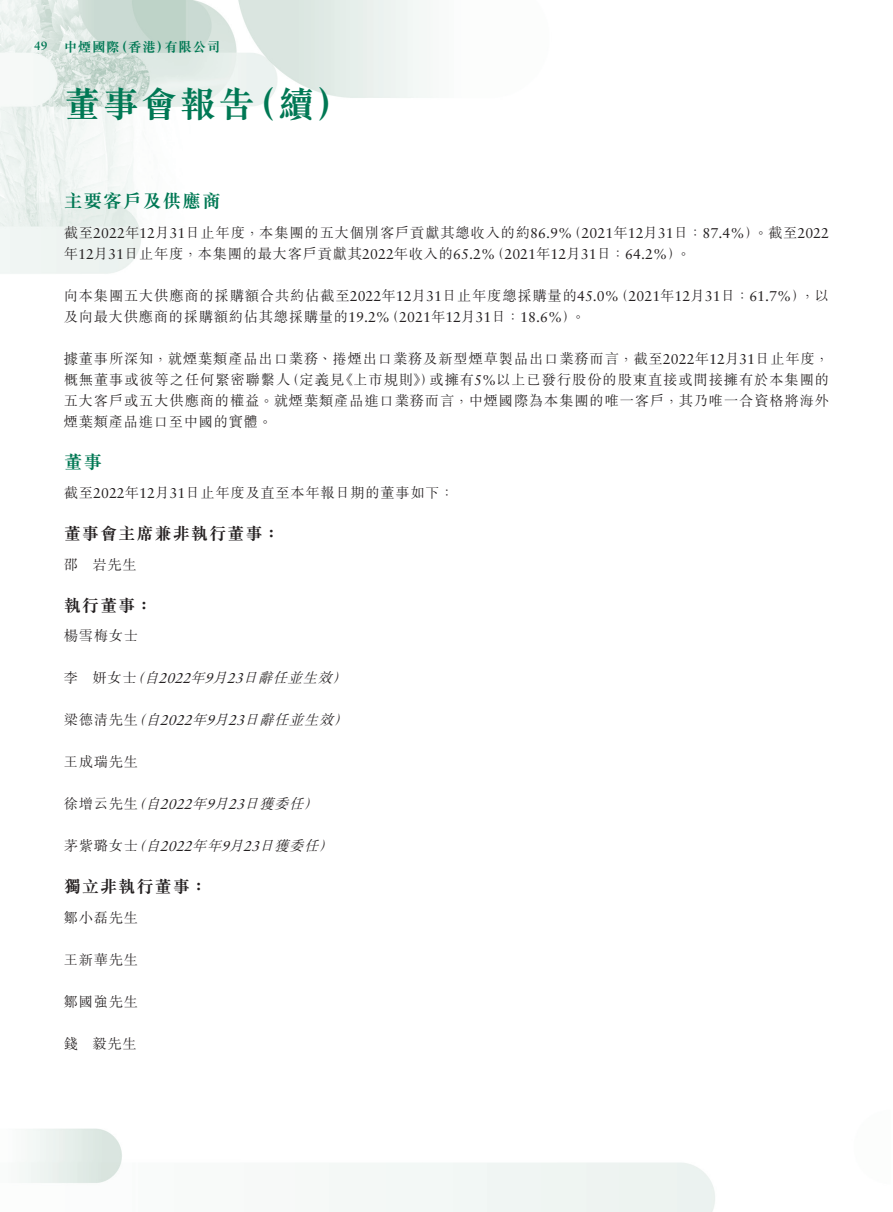
<style>
.page{position:relative;width:893px;height:1212px;background:#fff}
.page>*{position:absolute;margin:0;border:0;box-sizing:border-box;transform-origin:0 0}
.t1{font:700 36.75px "M Sung HK";letter-spacing:.05em;color:#007854}
.t2{font:700 18.75px "M Sung HK";letter-spacing:.055em;color:#007854}
.t3{font:700 17.25px "M Sung HK";letter-spacing:.055em;color:#231f20}
.t4{font:300 14.25px/21px "M Sung HK";letter-spacing:.06em;color:#231f20}
.t5{font:14.25px "Sabon LT Std";letter-spacing:.005em;color:#231f20}
.t6{font:italic 300 14.25px "M Sung HK";color:#231f20}
.t7{font:italic 14.25px "Sabon LT Std";color:#231f20}
.t8{font:700 13.5px "M Sung HK";letter-spacing:.05em;color:#007854}
.t9{font:700 12px "Sabon LT Std";color:#007854}
.s1{font-family:"Sabon LT Std";font-weight:400}
.s2{font-family:"M Sung HK";font-weight:300}
</style>
<div class="page">
<img style="left:0;top:0;width:715px;height:1212px">
<p class="t9" style="left:34px;top:39px;width:15px">49</p>
<p class="t8" style="left:115px;top:41px;width:56px">（香港）</p>
<p class="t8" style="left:64px;top:41px;width:58px">中煙國際</p>
<p class="t8" style="left:164px;top:41px;width:58px">有限公司</p>
<h1 class="t1" style="left:64px;top:86px;width:193px">董事會報告</h1>
<h1 class="t1" style="left:241px;top:86px;width:112px">（續(</h1>
<h2 class="t2" style="left:64px;top:192px;width:158px">主要客戶及供應商</h2>
<p class="t4" style="left:64px;top:221px;width:510px">截至<span class="s1">2022</span>年<span class="s1">12</span>月<span class="s1">31</span>日止年度，本集團的五大個別客戶貢獻其總收入的約<span class="s1">86.9%</span></p>
<p class="t5" style="left:567px;top:224px;width:264px"><span class="s2">（</span>2021<span class="s2">年</span>12<span class="s2">月</span>31<span class="s2">日：</span>87.4%<span class="s2">）。截至</span>2022</p>
<p class="t4" style="left:64px;top:242px;width:433px">年<span class="s1">12</span>月<span class="s1">31</span>日止年度，本集團的最大客戶貢獻其<span class="s1">2022</span>年收入的<span class="s1">65.2%</span></p>
<p class="t5" style="left:490px;top:245px;width:193px"><span class="s2">（</span>2021<span class="s2">年</span>12<span class="s2">月</span>31<span class="s2">日：</span>64.2%<span class="s2">(</span></p>
<p class="t4" style="left:676px;top:242px;width:16px">。</p>
<p class="t4" style="left:571px;top:284px;width:49px;text-indent:-507px">向本集團五大供應商的採購額合共約佔截至<span class="s1">2022</span>年<span class="s1">12</span>月<span class="s1">31</span>日止年度總採購量的<span class="s1">45.0%</span>。</p>
<p class="t5" style="left:614px;top:287px;width:193px"><span class="s2">（</span>2021<span class="s2">年</span>12<span class="s2">月</span>31<span class="s2">日：</span>61.7%<span class="s2">）</span></p>
<p class="t4" style="left:801px;top:284px;width:30px">，以</p>
<p class="t4" style="left:64px;top:305px;width:328px">及向最大供應商的採購額約佔其總採購量的<span class="s1">19.2%</span></p>
<p class="t4" style="left:64px;top:347px;width:767px;text-align:right">據董事所深知，就煙葉類產品出口業務、捲煙出口業務及新型煙草製品出口業務而言，截至<span class="s1">2022</span>年<span class="s1">12</span>月<span class="s1">31</span>日止年度，或擁有<span class="s1">5%</span>以上已發行股份的股東直接或間接擁有於本集團的</p>
<p class="t5" style="left:385px;top:308px;width:193px"><span class="s2">（</span>2021<span class="s2">年</span>12<span class="s2">月</span>31<span class="s2">日：</span>18.6%<span class="s2">(</span></p>
<p class="t4" style="left:64px;top:368px;width:767px">概無董事或彼等之任何緊密聯繫人<br>五大客戶或五大供應商的權益。就煙葉類產品進口業務而言，中煙國際為本集團的唯一客戶，其乃唯一合資格將海外煙葉類產品進口至中國的實體。</p>
<h2 class="t2" style="left:64px;top:452px;width:40px">董事</h2>
<p class="t4" style="left:64px;top:481px;width:392px">截至<span class="s1">2022</span>年<span class="s1">12</span>月<span class="s1">31</span>日止年度及直至本年報日期的董事如下：</p>
<p class="t3" style="left:64px;top:525px;width:218px">董事會主席兼非執行董事：</p>
<p class="t4" style="left:92px;top:553px;width:46px">岩先生</p>
<p class="t4" style="left:285px;top:368px;width:60px">（定義見</p>
<p class="t4" style="left:339px;top:368px;width:97px">《上市規則》）</p>
<p class="t4" style="left:64px;top:553px;width:16px">邵</p>
<p class="t3" style="left:64px;top:597px;width:91px">執行董事：</p>
<p class="t4" style="left:64px;top:624px;width:76px">楊雪梅女士</p>
<p class="t4" style="left:64px;top:666px;width:16px">李</p>
<p class="t6" style="left:243px;top:668px;width:96px">日辭任並生效</p>
<p class="t4" style="left:92px;top:666px;width:46px">妍女士</p>
<p class="t6" style="left:144px;top:668px;width:21px">自</p>
<p class="t6" style="left:190px;top:668px;width:21px">年</p>
<p class="t6" style="left:130px;top:668px;width:21px">（</p>
<p class="t6" style="left:332px;top:668px;width:21px">(</p>
<p class="t6" style="left:205px;top:668px;width:29px">月<span class="s1">9</span></p>
<p class="t7" style="left:158px;top:670px;width:38px">2022</p>
<p class="t7" style="left:227px;top:670px;width:22px">23</p>
<p class="t6" style="left:244px;top:710px;width:96px">日辭任並生效</p>
<p class="t4" style="left:64px;top:708px;width:76px">梁德清先生</p>
<p class="t4" style="left:64px;top:750px;width:76px">王成瑞先生</p>
<p class="t6" style="left:146px;top:710px;width:21px">自</p>
<p class="t6" style="left:192px;top:710px;width:21px">年</p>
<p class="t6" style="left:131px;top:710px;width:21px">（</p>
<p class="t6" style="left:334px;top:710px;width:21px">(</p>
<p class="t6" style="left:206px;top:710px;width:29px">月<span class="s1">9</span></p>
<p class="t7" style="left:160px;top:712px;width:38px">2022</p>
<p class="t7" style="left:228px;top:712px;width:22px">23</p>
<p class="t6" style="left:244px;top:794px;width:66px">日獲委任</p>
<p class="t6" style="left:146px;top:794px;width:21px">自</p>
<p class="t6" style="left:192px;top:794px;width:21px">年</p>
<p class="t4" style="left:64px;top:792px;width:76px">徐增云先生</p>
<p class="t6" style="left:131px;top:794px;width:21px">（</p>
<p class="t6" style="left:303px;top:794px;width:21px">(</p>
<p class="t6" style="left:206px;top:794px;width:29px">月<span class="s1">9</span></p>
<p class="t7" style="left:160px;top:796px;width:38px">2022</p>
<p class="t7" style="left:228px;top:796px;width:22px">23</p>
<p class="t4" style="left:64px;top:834px;width:76px">茅紫璐女士</p>
<p class="t3" style="left:64px;top:878px;width:145px">獨立非執行董事：</p>
<p class="t4" style="left:64px;top:906px;width:76px">鄒小磊先生</p>
<p class="t4" style="left:64px;top:948px;width:76px">王新華先生</p>
<p class="t4" style="left:64px;top:990px;width:76px">鄒國強先生</p>
<p class="t4" style="left:92px;top:1032px;width:46px">毅先生</p>
<p class="t6" style="left:259px;top:836px;width:66px">日獲委任</p>
<p class="t6" style="left:146px;top:836px;width:21px">自</p>
<p class="t6" style="left:192px;top:836px;width:36px">年年</p>
<p class="t6" style="left:131px;top:836px;width:21px">（</p>
<p class="t6" style="left:318px;top:836px;width:21px">(</p>
<p class="t6" style="left:221px;top:836px;width:29px">月<span class="s1">9</span></p>
<p class="t7" style="left:160px;top:838px;width:38px">2022</p>
<p class="t7" style="left:243px;top:838px;width:22px">23</p>
<p class="t4" style="left:64px;top:1032px;width:16px">錢</p>
</div>
